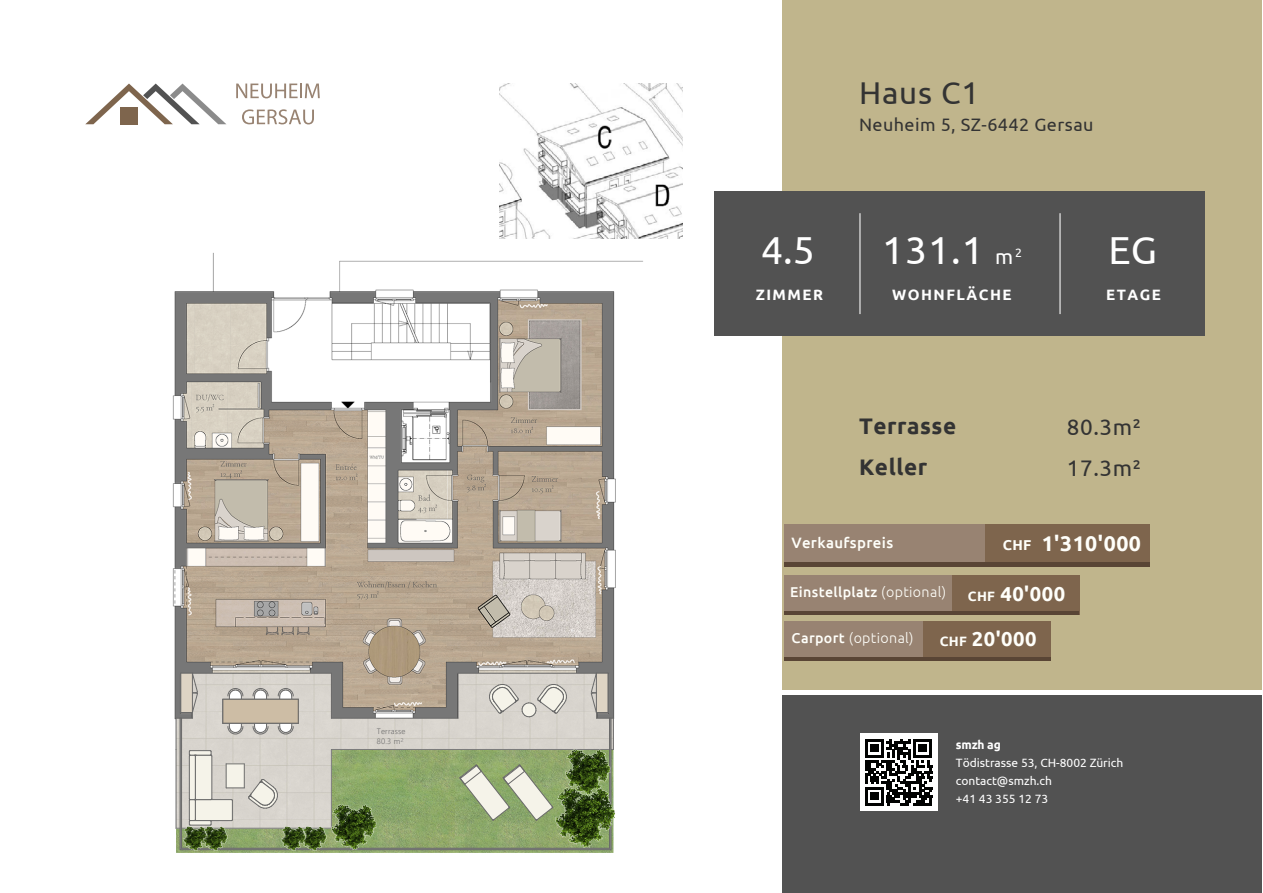
<style>
.page{position:relative;width:1263px;height:893px;background:#fff}
.page>*{position:absolute;margin:0;border:0;box-sizing:border-box;transform-origin:0 0}
.t1{font:39px "Ubuntu";color:#fff}
.t2{font:31.5px "Ubuntu";letter-spacing:.025em;color:#333}
.t3{font:700 22.5px/41.5px "Ubuntu";letter-spacing:.025em;color:#333}
.t4{font:22.5px/41.5px "Ubuntu";letter-spacing:.025em;color:#333}
.t5{font:700 21.3px "Ubuntu";letter-spacing:.025em;color:#fffffa}
.t6{font:700 20.1px "Ubuntu";letter-spacing:.025em;color:#fffffa}
.t7{font:18px "Ubuntu";letter-spacing:.025em;color:#333}
.t8{font:700 15px "Ubuntu";letter-spacing:.1em;color:#fff}
.t9{font:500 15px "Ubuntu";letter-spacing:.025em;color:#fffffa}
.t10{font:500 14.25px "Ubuntu";letter-spacing:.025em;color:#fffffa}
.t11{font:300 14.25px "Ubuntu";letter-spacing:.025em;color:#fffffa}
.t12{font:700 14.25px "Ubuntu";color:#fffffa}
.t13{font:700 13.5px "Ubuntu";letter-spacing:.025em;color:#fffffa}
.t14{font:12px/18px "Ubuntu";color:#fff}
.t15{font:700 12px "Ubuntu";letter-spacing:-.01em;color:#fff}
.t16{font:300 7.65px/10.2px "Malgun Gothic";letter-spacing:.02em;color:#6a6a6a}
.s1{font-size:21px}
.s2{font-weight:300}
.s3{font-weight:500}
</style>
<div class="page">
<div style="left:782px;top:0;width:480px;height:690px;background:#c0b58c"></div>
<div style="left:784px;top:575px;width:295px;height:40px;background:#988372"></div>
<div style="left:952px;top:575px;width:127px;height:40px;background:#7e654d"></div>
<hr style="left:784px;top:611px;width:295px;height:4px;background:#594535">
<div style="left:784px;top:621px;width:267px;height:39px;background:#988372"></div>
<div style="left:923px;top:621px;width:128px;height:39px;background:#7e654d"></div>
<hr style="left:784px;top:657px;width:267px;height:3px;background:#594535">
<div style="left:784px;top:525px;width:366px;height:41px;background:#988372"></div>
<div style="left:986px;top:525px;width:164px;height:41px;background:#7e654d"></div>
<div style="left:782px;top:696px;width:480px;height:197px;background:#525252"></div>
<div style="left:715px;top:192px;width:490px;height:144px;background:#525252"></div>
<hr style="left:859px;top:213px;width:1px;height:101px;background:#fff">
<hr style="left:1059px;top:213px;width:1px;height:101px;background:#fff">
<svg style="left:236px;top:84px;width:84px;height:14px"></svg>
<svg style="left:242px;top:109px;width:72px;height:15px"></svg>
<svg style="left:85px;top:84px;width:141px;height:40px"></svg>
<div style="left:860px;top:733px;width:77px;height:78px;background:#fff"></div>
<svg style="left:865px;top:739px;width:67px;height:66px"></svg>
<img style="left:500px;top:83px;width:182px;height:155px">
<hr style="left:784px;top:562px;width:366px;height:4px;background:#594535">
<img style="left:172px;top:252px;width:471px;height:512px">
<svg style="left:177px;top:673px;width:436px;height:76px;background:#c0b9af"></svg>
<hr style="left:176px;top:718px;width:1px;height:31px;background:#6a6a6a">
<hr style="left:613px;top:718px;width:1px;height:31px;background:#6a6a6a">
<hr style="left:458px;top:673px;width:139px;height:1px;background:#6a6a6a">
<hr style="left:457px;top:673px;width:1px;height:45px;background:#6a6a6a">
<hr style="left:331px;top:673px;width:1px;height:45px;background:#6a6a6a">
<hr style="left:193px;top:673px;width:138px;height:1px;background:#6a6a6a">
<svg style="left:176px;top:749px;width:437px;height:104px;background:#97a97b"></svg>
<svg style="left:181px;top:718px;width:429px;height:131px;background:#b3bd9c"></svg>
<hr style="left:610px;top:718px;width:1px;height:132px;background:#6a6a6a">
<hr style="left:180px;top:849px;width:431px;height:1px;background:#6a6a6a">
<hr style="left:180px;top:718px;width:1px;height:132px;background:#6a6a6a">
<hr style="left:181px;top:718px;width:1px;height:130px;background:#6a6a6a">
<hr style="left:182px;top:848px;width:427px;height:1px;background:#6a6a6a">
<hr style="left:609px;top:718px;width:1px;height:130px;background:#6a6a6a">
<svg style="left:176px;top:672px;width:23px;height:47px"></svg>
<svg style="left:590px;top:672px;width:23px;height:47px"></svg>
<svg style="left:458px;top:763px;width:96px;height:59px;background:#afbe97"></svg>
<img style="left:556px;top:787px;width:59px;height:60px">
<img style="left:565px;top:749px;width:45px;height:45px">
<img style="left:331px;top:805px;width:45px;height:45px">
<img style="left:183px;top:826px;width:20px;height:24px">
<img style="left:203px;top:826px;width:24px;height:24px">
<img style="left:305px;top:826px;width:21px;height:24px">
<img style="left:281px;top:826px;width:24px;height:24px">
<svg style="left:252px;top:724px;width:17px;height:11px"></svg>
<svg style="left:252px;top:687px;width:17px;height:12px"></svg>
<div style="left:223px;top:699px;width:75px;height:24px;background:#cdbda5"></div>
<hr style="left:223px;top:723px;width:75px;height:1px;background:#6a6a6a">
<svg style="left:277px;top:687px;width:22px;height:48px"></svg>
<hr style="left:223px;top:699px;width:75px;height:1px;background:#6a6a6a">
<svg style="left:222px;top:687px;width:22px;height:48px"></svg>
<svg style="left:189px;top:750px;width:90px;height:76px;background:#d9d6ce"></svg>
<svg style="left:488px;top:683px;width:80px;height:35px;background:#d3d0c9"></svg>
<p class="t16" style="left:377px;top:726px;width:30px">Terrasse<br>80.3 m<sup>2</sup></p>
<h2 class="t2" style="left:859px;top:74px;width:122px">Haus C1</h2>
<h3 class="t7" style="left:859px;top:114px;width:236px">Neuheim 5, SZ-6442 Gersau</h3>
<h1 class="t1" style="left:761px;top:226px;width:55px">4.5</h1>
<p class="t8" style="left:756px;top:285px;width:69px">ZIMMER</p>
<h1 class="t1" style="left:882px;top:226px;width:141px">131.1 <span class="s1">m</span><sup>2</sup></h1>
<p class="t8" style="left:892px;top:285px;width:121px">WOHNFLÄCHE</p>
<h1 class="t1" style="left:1108px;top:226px;width:50px">EG</h1>
<p class="t8" style="left:1106px;top:285px;width:56px">ETAGE</p>
<h3 class="t3" style="left:859px;top:404px;width:99px">Terrasse<br>Keller</h3>
<h3 class="t4" style="left:1067px;top:405px;width:75px">80.3m²<br>17.3m²</h3>
<h3 class="t5" style="left:1042px;top:531px;width:101px">1'310'000</h3>
<h3 class="t6" style="left:1000px;top:581px;width:66px">40'000</h3>
<h3 class="t6" style="left:972px;top:627px;width:66px">20'000</h3>
<p class="t9" style="left:791px;top:533px;width:103px">Verkaufspreis</p>
<p class="t12" style="left:1003px;top:537px;width:30px">CHF</p>
<p class="t10" style="left:790px;top:583px;width:157px">Einstellplatz <span class="s2">(optional)</span></p>
<p class="t13" style="left:968px;top:588px;width:29px">CHF</p>
<p class="t11" style="left:792px;top:629px;width:124px"><span class="s3">Carport</span> (optional)</p>
<p class="t13" style="left:940px;top:633px;width:29px">CHF</p>
<p class="t15" style="left:956px;top:738px;width:47px">smzh ag</p>
<p class="t14" style="left:956px;top:753px;width:169px">Tödistrasse 53, CH-8002 Zürich contact@smzh.ch<br>+41 43 355 12 73</p>
</div>
